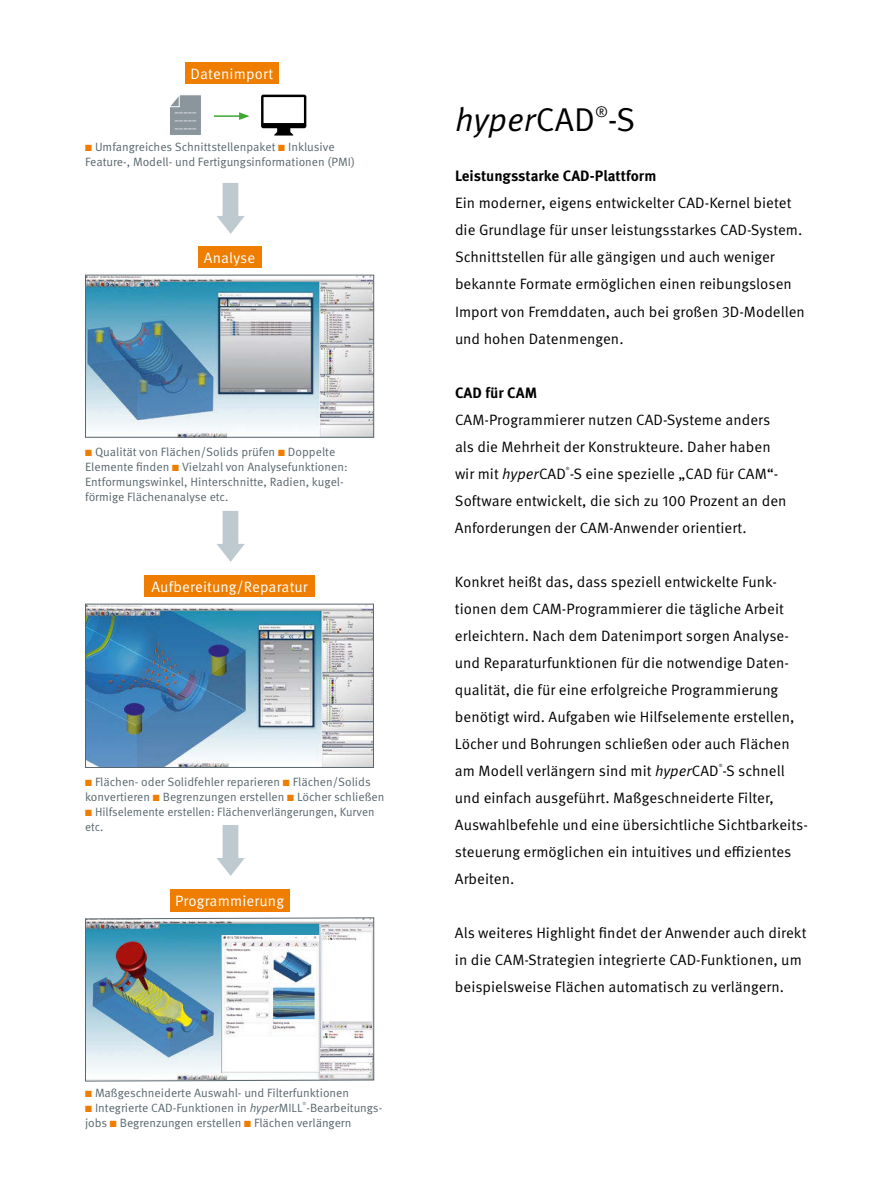
<style>
.page{position:relative;width:893px;height:1191px;background:#fff}
.page>*{position:absolute;margin:0;border:0;box-sizing:border-box;transform-origin:0 0}
.t1{font:italic 33px "Meta Pro";color:#000}
.t2{font:15px/27px "Meta Pro";color:#000}
.t3{font:15px "Meta Pro";letter-spacing:.01em;color:#fff}
.t4{font:700 15px "Meta Pro";color:#000}
.t5{font:12px/15px "Meta Pro";color:#58666d}
.t6{font:500 7.5px/7.8px "Meta Pro";color:#fff;text-align:justify}
.t7{font:4.35px "Meta Pro";color:#000}
.t8{font:4.35px "Meta Pro";color:#58666d}
.s1{color:#ef7d00}
.s2{font-style:italic}
.s3{font-style:normal}
</style>
<div class="page">
<div style="left:185px;top:63px;width:94px;height:21px;background:#ef7d00"></div>
<div style="left:198px;top:247px;width:63px;height:21px;background:#ef7d00"></div>
<div style="left:145px;top:576px;width:170px;height:21px;background:#ef7d00"></div>
<div style="left:170px;top:889px;width:119px;height:22px;background:#ef7d00"></div>
<img style="left:87px;top:277px;width:285px;height:159px">
<div style="left:85px;top:275px;width:289px;height:163px;border:1px solid #58666d"></div>
<img style="left:87px;top:605px;width:285px;height:161px">
<div style="left:85px;top:603px;width:289px;height:165px;border:1px solid #58666d"></div>
<img style="left:85px;top:917px;width:290px;height:165px">
<hr style="left:214px;top:115px;width:27px;height:2px;background:#3fa535">
<svg style="left:239px;top:112px;width:11px;height:8px"></svg>
<img style="left:221px;top:935px;width:98px;height:137px">
<svg style="left:170px;top:95px;width:31px;height:40px"></svg>
<svg style="left:217px;top:511px;width:28px;height:51px"></svg>
<svg style="left:217px;top:183px;width:28px;height:51px"></svg>
<svg style="left:217px;top:825px;width:28px;height:51px"></svg>
<svg style="left:261px;top:95px;width:45px;height:40px"></svg>
<p class="t3" style="left:190px;top:65px;width:84px">Datenimport</p>
<p class="t6" style="left:174px;top:108px;width:24px">––––– ––––– –––––</p>
<p class="t5" style="left:85px;top:139px;width:271px"><span class="s1">■</span> Umfangreiches Schnittstellenpaket <span class="s1">■</span> Inklusive<br>Feature-, Modell- und Fertigungsinformationen (PMI)</p>
<p class="t3" style="left:204px;top:249px;width:53px">Analyse</p>
<p class="t5" style="left:85px;top:444px;width:264px"><span class="s1">■</span> Qualität von Flächen/Solids prüfen <span class="s1">■</span> Doppelte Elemente finden <span class="s1">■</span> Vielzahl von Analysefunktionen:<br>Entformungswinkel, Hinterschnitte, Radien, kugel&shy;förmige Flächenanalyse etc.</p>
<p class="t3" style="left:151px;top:578px;width:158px">Aufbereitung/Reparatur</p>
<p class="t5" style="left:85px;top:774px;width:301px"><span class="s1">■</span> Flächen- oder Solidfehler reparieren <span class="s1">■</span> Flächen/Solids konvertieren <span class="s1">■</span> Begrenzungen erstellen <span class="s1">■</span> Löcher schließen</p>
<p class="t5" style="left:85px;top:804px;width:291px"><span class="s1">■</span> Hilfselemente erstellen: Flächenverlängerungen, Kurven etc.</p>
<p class="t3" style="left:175px;top:892px;width:110px">Programmierung</p>
<p class="t5" style="left:85px;top:1085px;width:266px"><span class="s1">■</span> Maßgeschneiderte Auswahl- und Filterfunktionen</p>
<p class="t5" style="left:85px;top:1100px;width:297px"><span class="s1">■</span> Integrierte CAD-Funktionen in <span class="s2">hyper</span>MILL -Bearbeitungs-</p>
<p class="t8" style="left:303px;top:1101px;width:5px">®</p>
<p class="t5" style="left:85px;top:1115px;width:268px">jobs <span class="s1">■</span> Begrenzungen erstellen <span class="s1">■</span> Flächen verlängern</p>
<h1 class="t1" style="left:455px;top:100px;width:182px">hyper<span class="s3">CAD</span><sup>®</sup><span class="s3">-S</span></h1>
<p class="t4" style="left:455px;top:167px;width:203px">Leistungsstarke CAD-Plattform</p>
<p class="t2" style="left:455px;top:190px;width:351px">Ein moderner, eigens entwickelter CAD-Kernel bietet die Grundlage für unser leistungsstarkes CAD-System.<br>Schnittstellen für alle gängigen und auch weniger bekannte Formate ermöglichen einen reibungslosen Import von Fremddaten, auch bei großen 3D-Modellen und hohen Datenmengen.</p>
<p class="t4" style="left:455px;top:383px;width:84px">CAD für CAM</p>
<p class="t2" style="left:455px;top:406px;width:325px">CAM-Programmierer nutzen CAD-Systeme anders als die Mehrheit der Konstrukteure. Daher haben wir mit <span class="s2">hyper</span>CAD -S eine spezielle „CAD für CAM“-</p>
<p class="t7" style="left:566px;top:466px;width:5px">®</p>
<p class="t2" style="left:455px;top:487px;width:333px">Software entwickelt, die sich zu 100 Prozent an den<br>Anforderungen der CAM-Anwender orientiert.</p>
<p class="t2" style="left:455px;top:568px;width:341px">Konkret heißt das, dass speziell entwickelte Funk&shy;tionen dem CAM-Programmierer die tägliche Arbeit erleichtern. Nach dem Datenimport sorgen Analyse&shy;und Reparaturfunktionen für die notwendige Daten&shy;qualität, die für eine erfolgreiche Programmierung benötigt wird. Aufgaben wie Hilfselemente erstellen, Löcher und Bohrungen schließen oder auch Flächen am Modell verlängern sind mit <span class="s2">hyper</span>CAD -S schnell</p>
<p class="t7" style="left:719px;top:763px;width:5px">®</p>
<p class="t2" style="left:455px;top:784px;width:354px">und einfach ausgeführt. Maßgeschneiderte Filter, Auswahlbefehle und eine übersichtliche Sichtbarkeits&shy;steuerung ermöglichen ein intuitives und effizientes Arbeiten.</p>
<p class="t2" style="left:455px;top:919px;width:353px">Als weiteres Highlight findet der Anwender auch direkt in die CAM-Strategien integrierte CAD-Funktionen, um beispielsweise Flächen automatisch zu verlängern.</p>
</div>
